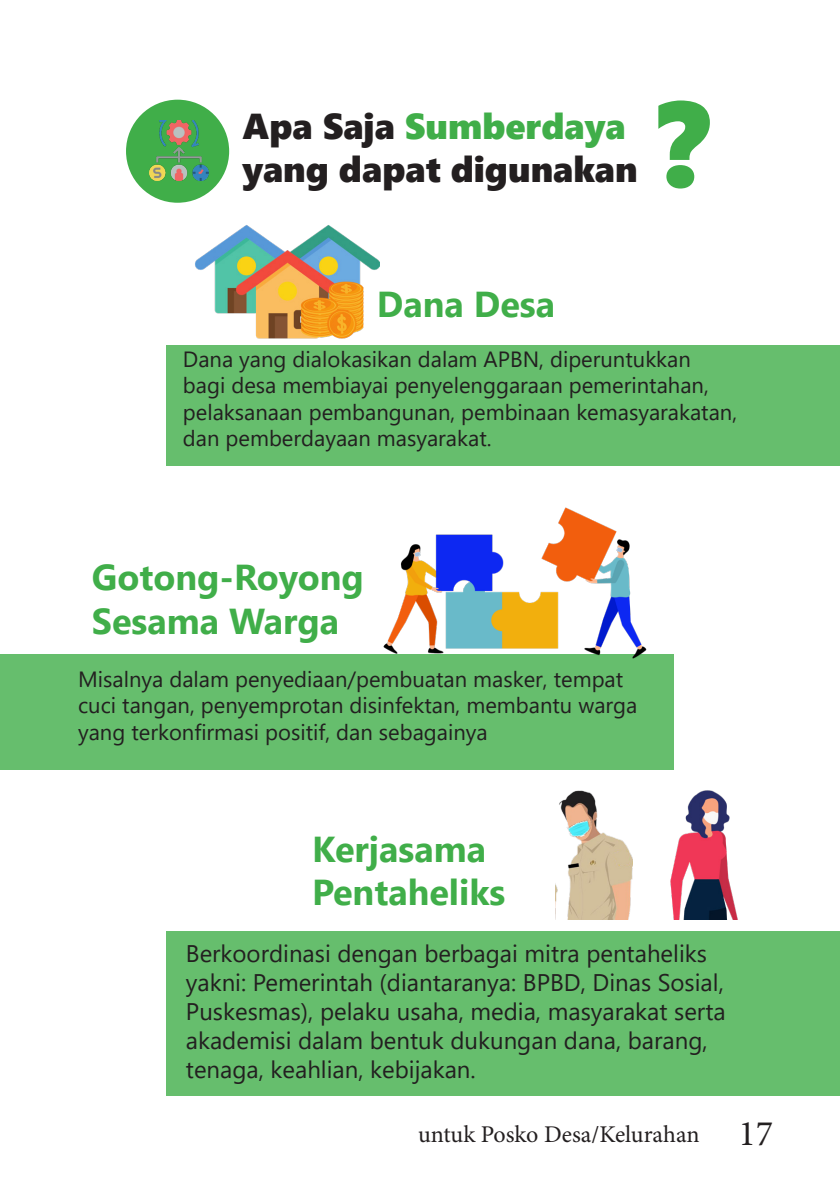
<style>
.page{position:relative;width:840px;height:1191px;background:#fff}
.page>*{position:absolute;margin:0;border:0;box-sizing:border-box;transform-origin:0 0}
.t1{font:120px "Segoe UI Black";color:#40ae49}
.t2{font:700 36px "Segoe UI";color:#40ae49}
.t3{font:36px "Segoe UI Black";color:#231f20}
.t4{font:36px "Segoe UI Black";color:#40ae49}
.t5{font:24px/28.8px "Segoe UI";color:#231f20}
.t6{font:24px "Minion Pro";letter-spacing:-.005em;color:#231f20}
.t7{font:22px/26.4px "Segoe UI";color:#231f20}
.s1{color:#231f20}
.s2{font-size:36px}
</style>
<div class="page">
<div style="left:166px;top:345px;width:673px;height:120px;background:#66be6d"></div>
<div style="left:166px;top:931px;width:673px;height:165px;background:#66be6d"></div>
<div style="left:0;top:654px;width:673px;height:116px;background:#66be6d"></div>
<img style="left:383px;top:507px;width:264px;height:151px">
<div style="left:126px;top:100px;width:103px;height:103px;background:#40ae49;border-radius:50%"></div>
<img style="left:149px;top:121px;width:60px;height:60px">
<img style="left:195px;top:195px;width:184px;height:144px">
<img style="left:555px;top:790px;width:76px;height:129px">
<img style="left:670px;top:790px;width:68px;height:129px">
<img style="left:566px;top:816px;width:32px;height:24px">
<p class="t4" style="left:242px;top:100px;width:384px"><span class="s1">Apa Saja</span> Sumberdaya</p>
<p class="t3" style="left:242px;top:143px;width:396px">yang dapat digunakan</p>
<p class="t1" style="left:656px;top:58px;width:52px">?</p>
<p class="t2" style="left:376px;top:271px;width:180px">Dana Desa</p>
<p class="t7" style="left:183px;top:344px;width:555px">Dana yang dialokasikan dalam APBN, diperuntukkan bagi desa membiayai penyelenggaraan pemerintahan, pelaksanaan pembangunan, pembinaan kemasyarakatan, dan pemberdayaan masyarakat.</p>
<p class="t2" style="left:92px;top:544px;width:273px">Gotong-Royong</p>
<p class="t2" style="left:92px;top:587px;width:249px">Sesama Warga</p>
<p class="t7" style="left:78px;top:664px;width:560px">Misalnya dalam penyediaan/pembuatan masker, tempat cuci tangan, penyemprotan disinfektan, membantu warga yang terkonfirmasi positif, dan sebagainya</p>
<p class="t2" style="left:312px;top:815px;width:175px">Kerjasama</p>
<p class="t2" style="left:312px;top:858px;width:195px">Pentaheliks</p>
<p class="t5" style="left:186px;top:937px;width:541px">Berkoordinasi dengan berbagai mitra pentaheliks yakni: Pemerintah (diantaranya: BPBD, Dinas Sosial, Puskesmas), pelaku usaha, media, masyarakat serta akademisi dalam bentuk dukungan dana, barang, tenaga, keahlian, kebijakan.</p>
<p class="t6" style="left:418px;top:1118px;width:356px">untuk Posko Desa/Kelurahan <span class="s2">17</span></p>
</div>
